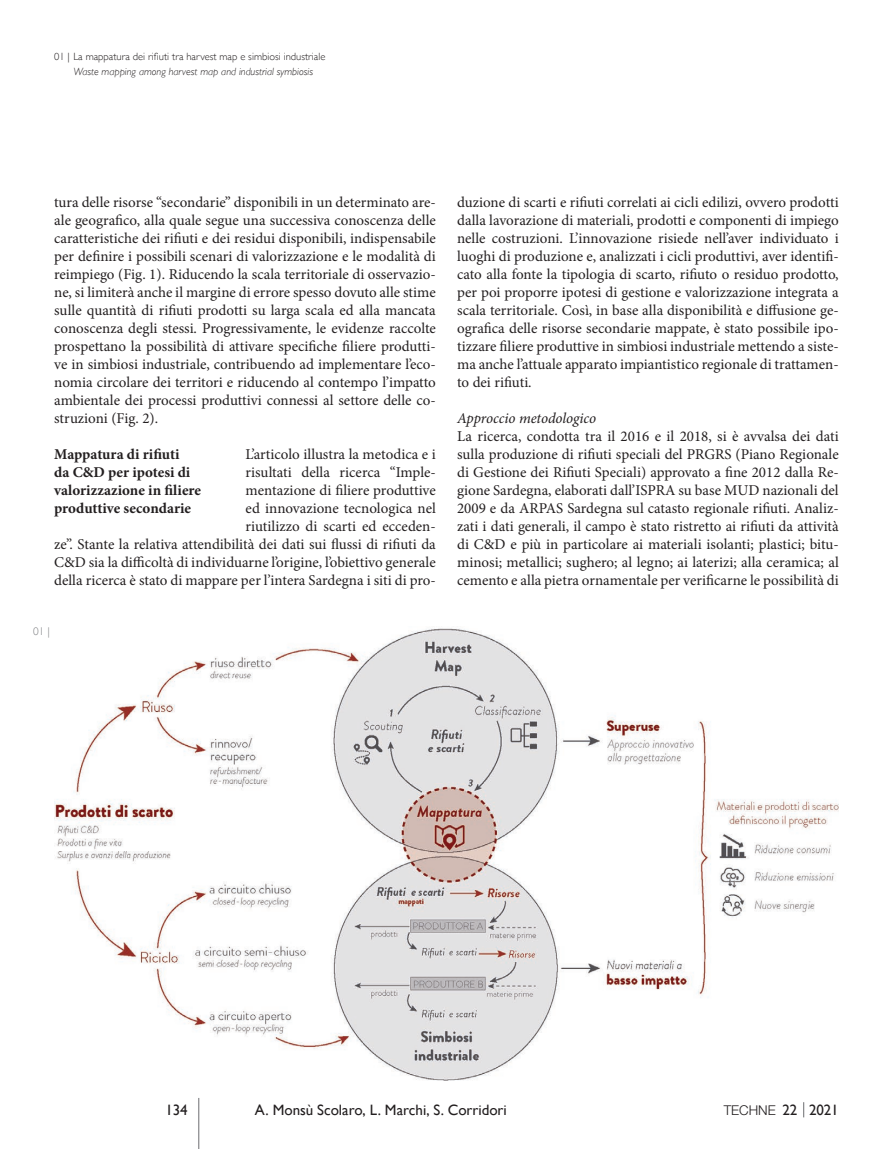
<style>
.page{position:relative;width:893px;height:1149px;background:#fff}
.page>*{position:absolute;margin:0;border:0;box-sizing:border-box;transform-origin:0 0}
.t1{font:15px/18px "Minion Pro";color:#231f20;text-align:justify}
.t2{font:700 15px/18px "Minion Pro";color:#231f20}
.t3{font:15px "Gill Sans";letter-spacing:-.005em;color:#231f20}
.t4{font:italic 15px "Minion Pro";letter-spacing:-.005em;color:#231f20}
.t5{font:300 13.5px "Helvetica Neue LT Std";color:#231f20}
.t6{font:300 11.25px "Gill Sans";color:#808285}
.t7{font:300 10.5px "Gill Sans";color:#231f20}
.t8{font:italic 300 10.5px "Gill Sans";color:#231f20}
.s1{font-family:"Gill Sans";font-weight:400;font-size:15px}
</style>
<div class="page">
<svg style="left:803px;top:1102px;width:1px;height:14px"></svg>
<hr style="left:198px;top:1097px;width:1px;height:51px;background:#6c6d70">
<img style="left:54px;top:628px;width:785px;height:452px">
<p class="t7" style="left:54px;top:49px;width:273px">01 | La mappatura dei rifiuti tra harvest map e simbiosi industriale</p>
<p class="t8" style="left:73px;top:66px;width:241px">Waste mapping among harvest map and industrial symbiosis</p>
<p class="t1" style="left:54px;top:193px;width:383px">tura delle risorse “secondarie” disponibili in un determinato are&shy;ale geografico, alla quale segue una successiva conoscenza delle caratteristiche dei rifiuti e dei residui disponibili, indispensabile per definire i possibili scenari di valorizzazione e le modalità di reimpiego (Fig. 1). Riducendo la scala territoriale di osservazio&shy;ne, si limiterà anche il margine di errore spesso dovuto alle stime sulle quantità di rifiuti prodotti su larga scala ed alla mancata conoscenza degli stessi. Progressivamente, le evidenze raccolte prospettano la possibilità di attivare specifiche filiere produtti&shy;ve in simbiosi industriale, contribuendo ad implementare l’eco&shy;nomia circolare dei territori e riducendo al contempo l’impatto ambientale dei processi produttivi connessi al settore delle co&shy;struzioni (Fig. 2).</p>
<p class="t1" style="left:54px;top:445px;width:383px;text-align:right">L’articolo illustra la metodica e i<br>risultati della ricerca “Imple-<br>mentazione di filiere produttive<br>ed innovazione tecnologica nel<br>riutilizzo di scarti ed ecceden-<br>ze”. Stante la relativa attendibilità dei dati sui flussi di rifiuti da C&amp;D sia la difficoltà di individuarne l’origine, l’obiettivo generale della ricerca è stato di mappare per l’intera Sardegna i siti di pro-</p>
<p class="t2" style="left:54px;top:445px;width:148px">Mappatura di rifiuti<br>da C&amp;D per ipotesi di valorizzazione in filiere produttive secondarie</p>
<p class="t6" style="left:33px;top:622px;width:18px">01 |</p>
<p class="t1" style="left:457px;top:193px;width:383px">duzione di scarti e rifiuti correlati ai cicli edilizi, ovvero prodotti dalla lavorazione di materiali, prodotti e componenti di impiego nelle costruzioni. L’innovazione risiede nell’aver individuato i luoghi di produzione e, analizzati i cicli produttivi, aver identifi&shy;cato alla fonte la tipologia di scarto, rifiuto o residuo prodotto, per poi proporre ipotesi di gestione e valorizzazione integrata a scala territoriale. Così, in base alla disponibilità e diffusione ge&shy;ografica delle risorse secondarie mappate, è stato possibile ipo&shy;tizzare filiere produttive in simbiosi industriale mettendo a siste&shy;ma anche l’attuale apparato impiantistico regionale di trattamen&shy;to dei rifiuti.</p>
<p class="t4" style="left:457px;top:407px;width:141px">Approccio metodologico</p>
<p class="t1" style="left:457px;top:427px;width:383px">La ricerca, condotta tra il 2016 e il 2018, si è avvalsa dei dati sulla produzione di rifiuti speciali del PRGRS (Piano Regionale di Gestione dei Rifiuti Speciali) approvato a fine 2012 dalla Re&shy;gione Sardegna, elaborati dall’ISPRA su base MUD nazionali del 2009 e da ARPAS Sardegna sul catasto regionale rifiuti. Analiz&shy;zati i dati generali, il campo è stato ristretto ai rifiuti da attività di C&amp;D e più in particolare ai materiali isolanti; plastici; bitu&shy;minosi; metallici; sughero; al legno; ai laterizi; alla ceramica; al cemento e alla pietra ornamentale per verificarne le possibilità di</p>
<p class="t3" style="left:166px;top:1100px;width:24px">134</p>
<p class="t3" style="left:255px;top:1100px;width:253px">A. Monsù Scolaro, L. Marchi, S. Corridori</p>
<p class="t5" style="left:724px;top:1101px;width:117px">TECHNE <span class="s1">22 2021</span></p>
</div>
